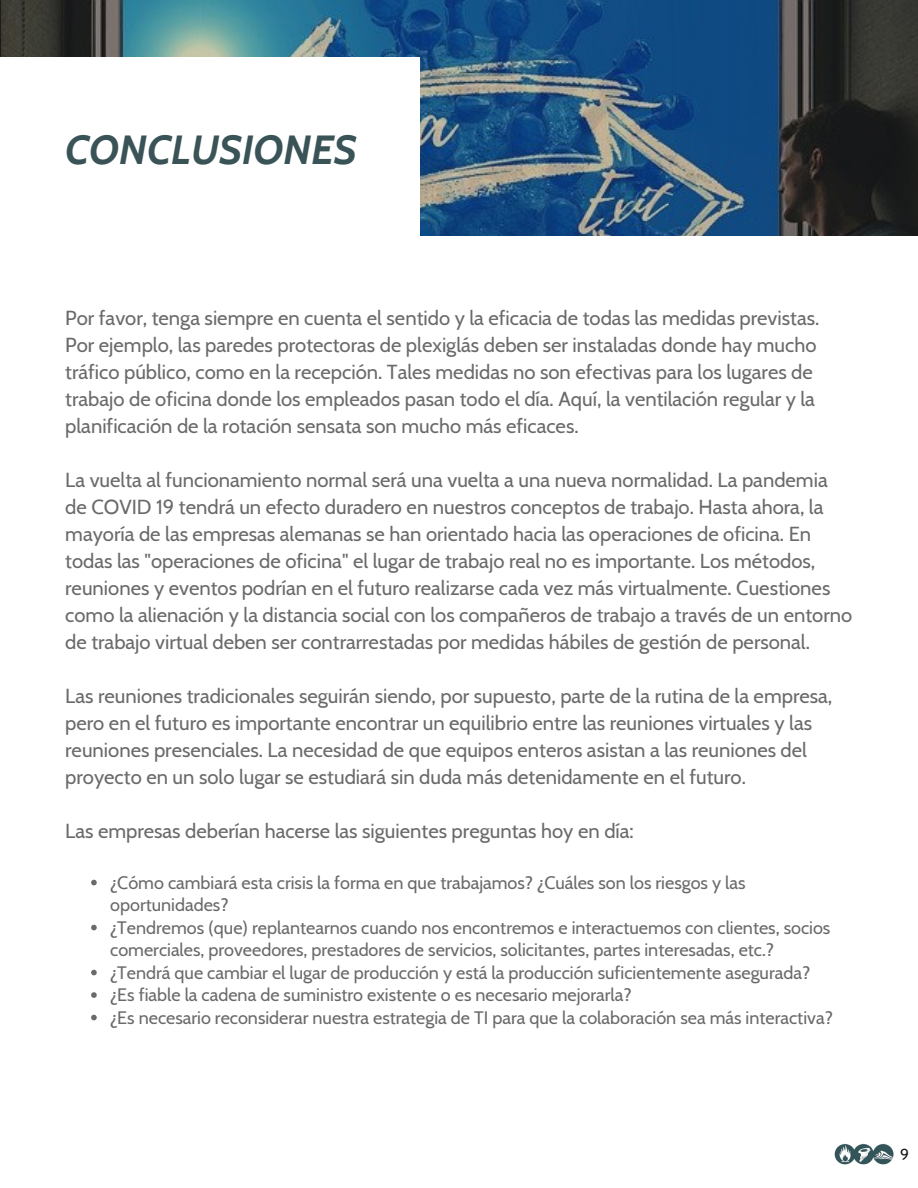
<style>
.page{position:relative;width:918px;height:1188px;background:#fff}
.page>*{position:absolute;margin:0;border:0;box-sizing:border-box;transform-origin:0 0}
.t1{font:italic 700 40.5px "Cabin";color:#395357}
.t2{font:20.25px/27px "Cabin";color:#6a6a6a}
.t3{font:18px/22.5px "Cabin";color:#6a6a6a}
.t4{font:15.75px "Cabin";color:#1b1b1b}
</style>
<div class="page">
<img style="left:1px;top:0;width:917px;height:235px">
<div style="left:0;top:57px;width:420px;height:211px;background:#fff"></div>
<img style="left:835px;top:1143px;width:59px;height:22px">
<svg style="left:91px;top:880px;width:6px;height:5px"></svg>
<svg style="left:91px;top:925px;width:6px;height:5px"></svg>
<svg style="left:91px;top:970px;width:6px;height:5px"></svg>
<svg style="left:91px;top:992px;width:6px;height:6px"></svg>
<svg style="left:91px;top:1015px;width:6px;height:5px"></svg>
<h1 class="t1" style="left:65px;top:118px;width:293px">CONCLUSIONES</h1>
<p class="t2" style="left:65px;top:303px;width:756px">Por favor, tenga siempre en cuenta el sentido y la eficacia de todas las medidas previstas.<br>Por ejemplo, las paredes protectoras de plexiglás deben ser instaladas donde hay mucho tráfico público, como en la recepción. Tales medidas no son efectivas para los lugares de trabajo de oficina donde los empleados pasan todo el día. Aquí, la ventilación regular y la planificación de la rotación sensata son mucho más eficaces.</p>
<p class="t2" style="left:65px;top:465px;width:788px">La vuelta al funcionamiento normal será una vuelta a una nueva normalidad. La pandemia de COVID 19 tendrá un efecto duradero en nuestros conceptos de trabajo. Hasta ahora, la mayoría de las empresas alemanas se han orientado hacia las operaciones de oficina. En todas las "operaciones de oficina" el lugar de trabajo real no es importante. Los métodos, reuniones y eventos podrían en el futuro realizarse cada vez más virtualmente. Cuestiones como la alienación y la distancia social con los compañeros de trabajo a través de un entorno de trabajo virtual deben ser contrarrestadas por medidas hábiles de gestión de personal.</p>
<p class="t2" style="left:65px;top:681px;width:769px">Las reuniones tradicionales seguirán siendo, por supuesto, parte de la rutina de la empresa, pero en el futuro es importante encontrar un equilibrio entre las reuniones virtuales y las reuniones presenciales. La necesidad de que equipos enteros asistan a las reuniones del proyecto en un solo lugar se estudiará sin duda más detenidamente en el futuro.</p>
<p class="t2" style="left:65px;top:816px;width:570px">Las empresas deberían hacerse las siguientes preguntas hoy en día:</p>
<p class="t3" style="left:110px;top:870px;width:724px">¿Cómo cambiará esta crisis la forma en que trabajamos? ¿Cuáles son los riesgos y las oportunidades?<br>¿Tendremos (que) replantearnos cuando nos encontremos e interactuemos con clientes, socios comerciales, proveedores, prestadores de servicios, solicitantes, partes interesadas, etc.? ¿Tendrá que cambiar el lugar de producción y está la producción suficientemente asegurada? ¿Es fiable la cadena de suministro existente o es necesario mejorarla?<br>¿Es necesario reconsiderar nuestra estrategia de TI para que la colaboración sea más interactiva?</p>
<p class="t4" style="left:900px;top:1142px;width:10px">9</p>
</div>
